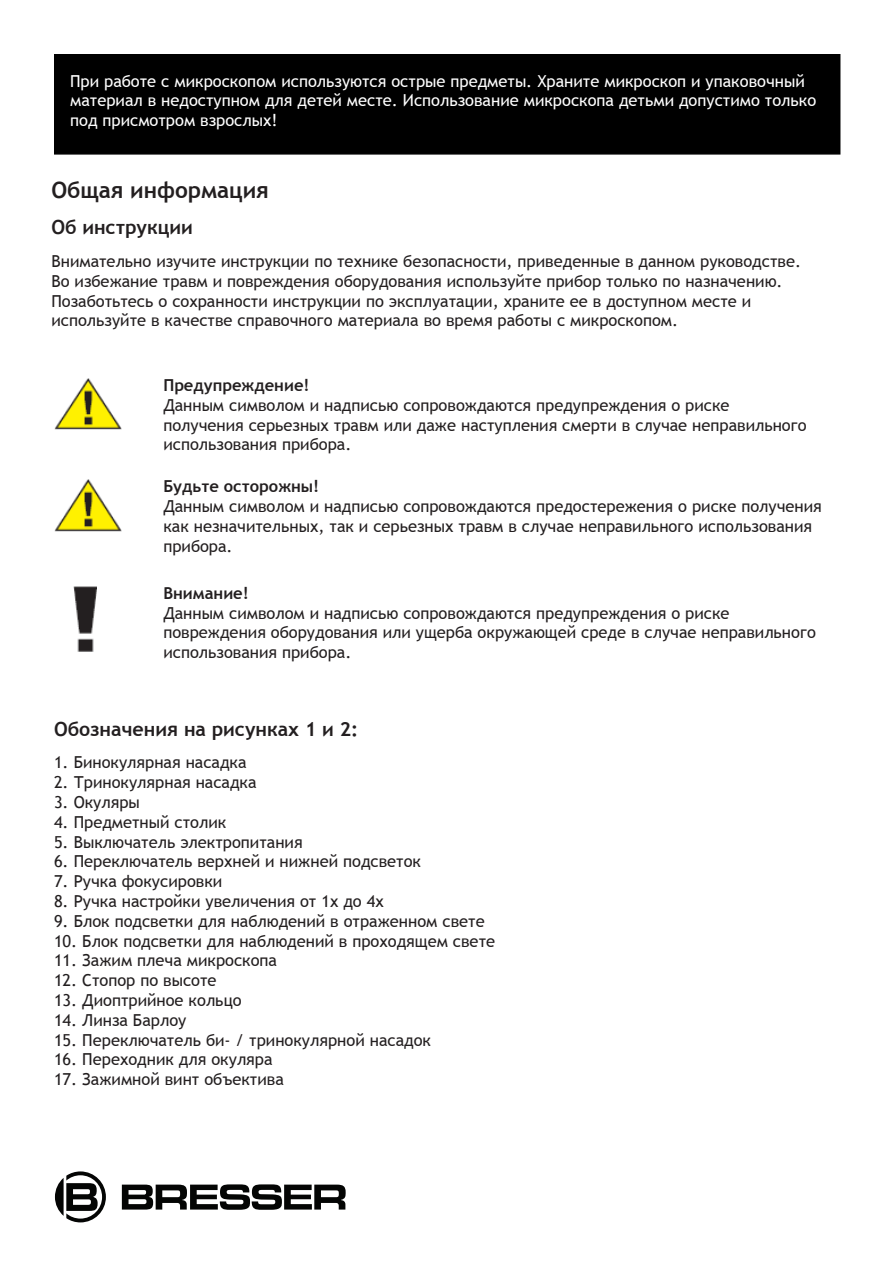
<style>
.page{position:relative;width:893px;height:1263px;background:#fff}
.page>*{position:absolute;margin:0;border:0;box-sizing:border-box;transform-origin:0 0}
.основный_текст{font:700 22.5px "Trebuchet MS";color:#231f20}
.основный_текст-2{font:700 19.5px "Trebuchet MS";color:#231f20}
.без_отступов{font:16.5px/19.8px "Trebuchet MS";color:#231f20}
.основный_текст-3{font:16.5px/19.8px "Trebuchet MS";color:#231f20}
.основный_текст-4{font:16.5px/19.8px "Trebuchet MS";color:#fff}
.без_отступов-2{font:700 16.5px "Trebuchet MS";color:#231f20}
</style>
<div class="page">
<svg style="left:55px;top:1171px;width:291px;height:51px"></svg>
<div style="left:54px;top:54px;width:786px;height:101px;background:#000;border:2px solid #000"></div>
<img style="left:54px;top:378px;width:67px;height:52px">
<img style="left:54px;top:479px;width:67px;height:52px">
<img style="left:73px;top:587px;width:24px;height:65px">
<p class="основный_текст-4" style="left:70px;top:71px;width:748px">При работе с микроскопом используются острые предметы. Храните микроскоп и упаковочный материал в недоступном для детей месте. Использование микроскопа детьми допустимо только под присмотром взрослых!</p>
<p class="основный_текст" style="left:51px;top:176px;width:219px">Общая информация</p>
<p class="основный_текст-2" style="left:51px;top:215px;width:143px">Об инструкции</p>
<p class="основный_текст-3" style="left:51px;top:251px;width:751px">Внимательно изучите инструкции по технике безопасности, приведенные в данном руководстве.<br>Во избежание травм и повреждения оборудования используйте прибор только по назначению.<br>Позаботьтесь о сохранности инструкции по эксплуатации, храните ее в доступном месте и используйте в качестве справочного материала во время работы с микроскопом.</p>
<p class="без_отступов-2" style="left:163px;top:375px;width:148px">Предупреждение!</p>
<p class="без_отступов" style="left:163px;top:395px;width:645px">Данным символом и надписью сопровождаются предупреждения о риске получения серьезных травм или даже наступления смерти в случае неправильного использования прибора.</p>
<p class="без_отступов-2" style="left:163px;top:476px;width:157px">Будьте осторожны!</p>
<p class="без_отступов" style="left:163px;top:497px;width:660px">Данным символом и надписью сопровождаются предостережения о риске получения как незначительных, так и серьезных травм в случае неправильного использования прибора.</p>
<p class="без_отступов-2" style="left:163px;top:583px;width:87px">Внимание!</p>
<p class="без_отступов" style="left:163px;top:603px;width:654px">Данным символом и надписью сопровождаются предупреждения о риске повреждения оборудования или ущерба окружающей среде в случае неправильного использования прибора.</p>
<p class="основный_текст-2" style="left:54px;top:717px;width:306px">Обозначения на рисунках 1 и 2:</p>
<p class="без_отступов" style="left:54px;top:753px;width:194px">1. Бинокулярная насадка</p>
<p class="без_отступов" style="left:54px;top:773px;width:204px">2. Тринокулярная насадка</p>
<p class="без_отступов" style="left:54px;top:792px;width:87px">3. Окуляры</p>
<p class="без_отступов" style="left:54px;top:812px;width:174px">4. Предметный столик</p>
<p class="без_отступов" style="left:54px;top:832px;width:250px">5. Выключатель электропитания</p>
<p class="без_отступов" style="left:54px;top:852px;width:369px">6. Переключатель верхней и нижней подсветок</p>
<p class="без_отступов" style="left:54px;top:872px;width:170px">7. Ручка фокусировки</p>
<p class="без_отступов" style="left:54px;top:891px;width:331px">8. Ручка настройки увеличения от 1х до 4х</p>
<p class="без_отступов" style="left:54px;top:911px;width:432px">9. Блок подсветки для наблюдений в отраженном свете</p>
<p class="без_отступов" style="left:54px;top:931px;width:443px">10. Блок подсветки для наблюдений в проходящем свете</p>
<p class="без_отступов" style="left:54px;top:951px;width:225px">11. Зажим плеча микроскопа</p>
<p class="без_отступов" style="left:54px;top:971px;width:164px">12. Стопор по высоте</p>
<p class="без_отступов" style="left:54px;top:990px;width:189px">13. Диоптрийное кольцо</p>
<p class="без_отступов" style="left:54px;top:1010px;width:134px">14. Линза Барлоу</p>
<p class="без_отступов" style="left:54px;top:1030px;width:379px">15. Переключатель би- / тринокулярной насадок</p>
<p class="без_отступов" style="left:54px;top:1050px;width:220px">16. Переходник для окуляра</p>
<p class="без_отступов" style="left:54px;top:1070px;width:231px">17. Зажимной винт объектива</p>
</div>
